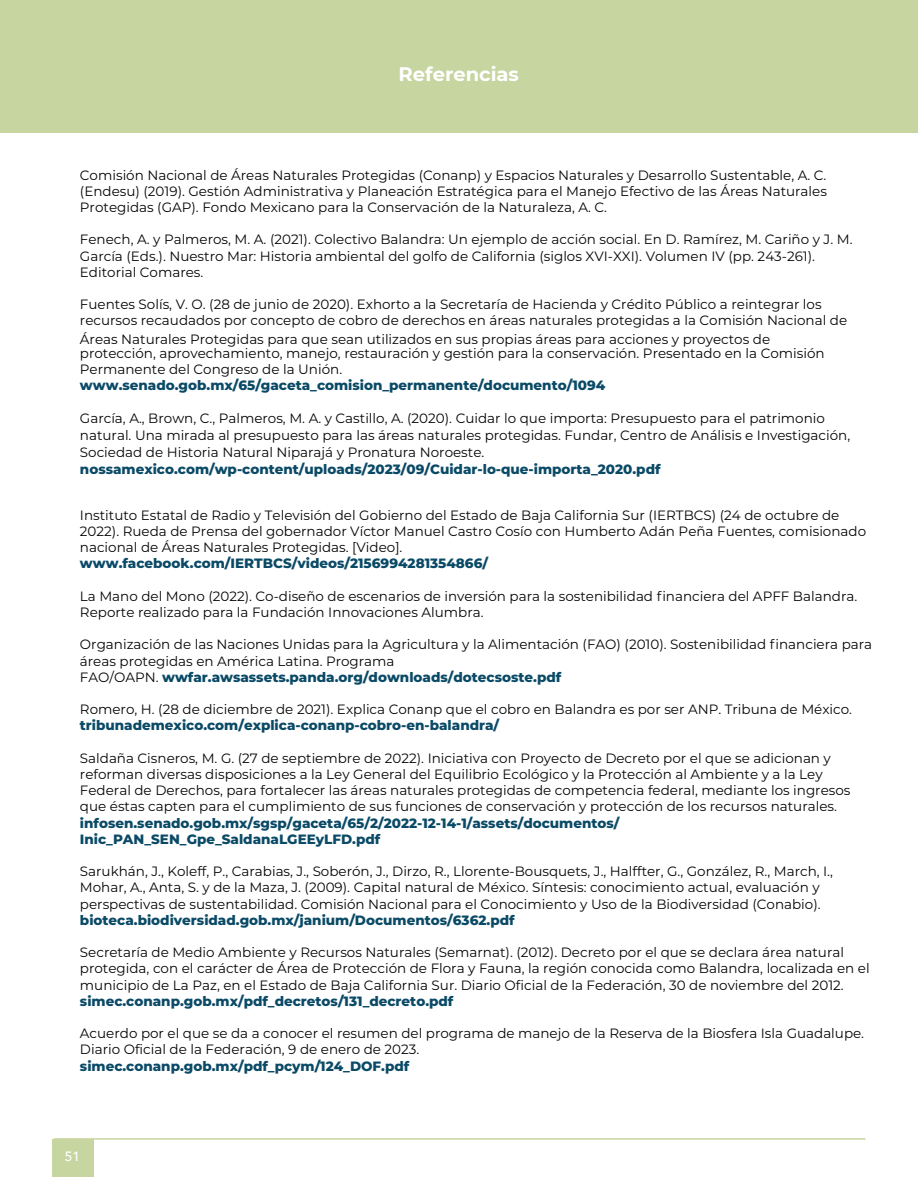
<style>
.page{position:relative;width:918px;height:1188px;background:#fff}
.page>*{position:absolute;margin:0;border:0;box-sizing:border-box;transform-origin:0 0}
.t1{font:700 19.5px "Montserrat";color:#fff}
.t2{font:13.5px/16.2px "Montserrat";color:#040503}
.t3{font:800 13.5px/16.2px "Montserrat";color:#0a4a66}
.t4{font:500 13.5px "Avenir";color:#fff}
.s1{font-weight:800;color:#0a4a66}
</style>
<div class="page">
<div style="left:52px;top:1139px;width:42px;height:37px;background:#c7d5a1"></div>
<hr style="left:54px;top:1138px;width:811px;height:2px;background:#c7d5a1">
<div style="left:0;top:0;width:918px;height:132px;background:#c7d5a1"></div>
<h1 class="t1" style="left:399px;top:60px;width:122px">Referencias</h1>
<p class="t2" style="left:80px;top:166px;width:749px;text-align:justify">Comisión Nacional de Áreas Naturales Protegidas (Conanp) y Espacios Naturales y Desarrollo Sustentable, A. C. (Endesu) (2019). Gestión Administrativa y Planeación Estratégica para el Manejo Efectivo de las Áreas Naturales Protegidas (GAP). Fondo Mexicano para la Conservación de la Naturaleza, A. C.</p>
<p class="t2" style="left:80px;top:231px;width:774px">Fenech, A. y Palmeros, M. A. (2021). Colectivo Balandra: Un ejemplo de acción social. En D. Ramírez, M. Cariño y J. M.<br>García (Eds.). Nuestro Mar: Historia ambiental del golfo de California (siglos XVI-XXI). Volumen IV (pp. 243-261).<br>Editorial Comares.</p>
<p class="t2" style="left:80px;top:296px;width:769px">Fuentes Solís, V. O. (28 de junio de 2020). Exhorto a la Secretaría de Hacienda y Crédito Público a reintegrar los recursos recaudados por concepto de cobro de derechos en áreas naturales protegidas a la Comisión Nacional de</p>
<p class="t2" style="left:80px;top:332px;width:746px;line-height:14px">Áreas Naturales Protegidas para que sean utilizados en sus propias áreas para acciones y proyectos de protección, aprovechamiento, manejo, restauración y gestión para la conservación. Presentado en la Comisión</p>
<p class="t2" style="left:80px;top:361px;width:264px">Permanente del Congreso de la Unión.</p>
<p class="t3" style="left:80px;top:377px;width:527px">www.senado.gob.mx/65/gaceta_comision_permanente/documento/1094</p>
<p class="t2" style="left:80px;top:409px;width:772px;line-height:17px">García, A., Brown, C., Palmeros, M. A. y Castillo, A. (2020). Cuidar lo que importa: Presupuesto para el patrimonio natural. Una mirada al presupuesto para las áreas naturales protegidas. Fundar, Centro de Análisis e Investigación,<br>Sociedad de Historia Natural Niparajá y Pronatura Noroeste.</p>
<p class="t3" style="left:80px;top:460px;width:582px">nossamexico.com/wp-content/uploads/2023/09/Cuidar-lo-que-importa_2020.pdf</p>
<p class="t2" style="left:80px;top:507px;width:788px">Instituto Estatal de Radio y Televisión del Gobierno del Estado de Baja California Sur (IERTBCS) (24 de octubre de<br>2022). Rueda de Prensa del gobernador Víctor Manuel Castro Cosío con Humberto Adán Peña Fuentes, comisionado nacional de Áreas Naturales Protegidas. [Video].</p>
<p class="t3" style="left:80px;top:555px;width:410px">www.facebook.com/IERTBCS/videos/2156994281354866/</p>
<p class="t2" style="left:80px;top:588px;width:779px">La Mano del Mono (2022). Co-diseño de escenarios de inversión para la sostenibilidad financiera del APFF Balandra.<br>Reporte realizado para la Fundación Innovaciones Alumbra.</p>
<p class="t2" style="left:80px;top:636px;width:794px">Organización de las Naciones Unidas para la Agricultura y la Alimentación (FAO) (2010). Sostenibilidad financiera para áreas protegidas en América Latina. Programa<br>FAO/OAPN. <span class="s1">wwfar.awsassets.panda.org/downloads/dotecsoste.pdf</span></p>
<p class="t2" style="left:80px;top:701px;width:774px">Romero, H. (28 de diciembre de 2021). Explica Conanp que el cobro en Balandra es por ser ANP. Tribuna de México.</p>
<p class="t3" style="left:80px;top:717px;width:421px">tribunademexico.com/explica-conanp-cobro-en-balandra/</p>
<p class="t2" style="left:80px;top:750px;width:772px">Saldaña Cisneros, M. G. (27 de septiembre de 2022). Iniciativa con Proyecto de Decreto por el que se adicionan y reforman diversas disposiciones a la Ley General del Equilibrio Ecológico y la Protección al Ambiente y a la Ley Federal de Derechos, para fortalecer las áreas naturales protegidas de competencia federal, mediante los ingresos que éstas capten para el cumplimiento de sus funciones de conservación y protección de los recursos naturales.</p>
<p class="t3" style="left:80px;top:814px;width:541px">infosen.senado.gob.mx/sgsp/gaceta/65/2/2022-12-14-1/assets/documentos/<br>Inic_PAN_SEN_Gpe_SaldanaLGEEyLFD.pdf</p>
<p class="t2" style="left:80px;top:863px;width:755px">Sarukhán, J., Koleff, P., Carabias, J., Soberón, J., Dirzo, R., Llorente-Bousquets, J., Halffter, G., González, R., March, I.,<br>Mohar, A., Anta, S. y de la Maza, J. (2009). Capital natural de México. Síntesis: conocimiento actual, evaluación y perspectivas de sustentabilidad. Comisión Nacional para el Conocimiento y Uso de la Biodiversidad (Conabio).</p>
<p class="t3" style="left:80px;top:911px;width:436px">bioteca.biodiversidad.gob.mx/janium/Documentos/6362.pdf</p>
<p class="t2" style="left:80px;top:944px;width:791px">Secretaría de Medio Ambiente y Recursos Naturales (Semarnat). (2012). Decreto por el que se declara área natural protegida, con el carácter de Área de Protección de Flora y Fauna, la región conocida como Balandra, localizada en el municipio de La Paz, en el Estado de Baja California Sur. Diario Oficial de la Federación, 30 de noviembre del 2012.</p>
<p class="t3" style="left:80px;top:992px;width:375px">simec.conanp.gob.mx/pdf_decretos/131_decreto.pdf</p>
<p class="t2" style="left:80px;top:1025px;width:786px">Acuerdo por el que se da a conocer el resumen del programa de manejo de la Reserva de la Biosfera Isla Guadalupe.<br>Diario Oficial de la Federación, 9 de enero de 2023.</p>
<p class="t3" style="left:80px;top:1057px;width:331px">simec.conanp.gob.mx/pdf_pcym/124_DOF.pdf</p>
<p class="t4" style="left:65px;top:1145px;width:17px">51</p>
</div>
